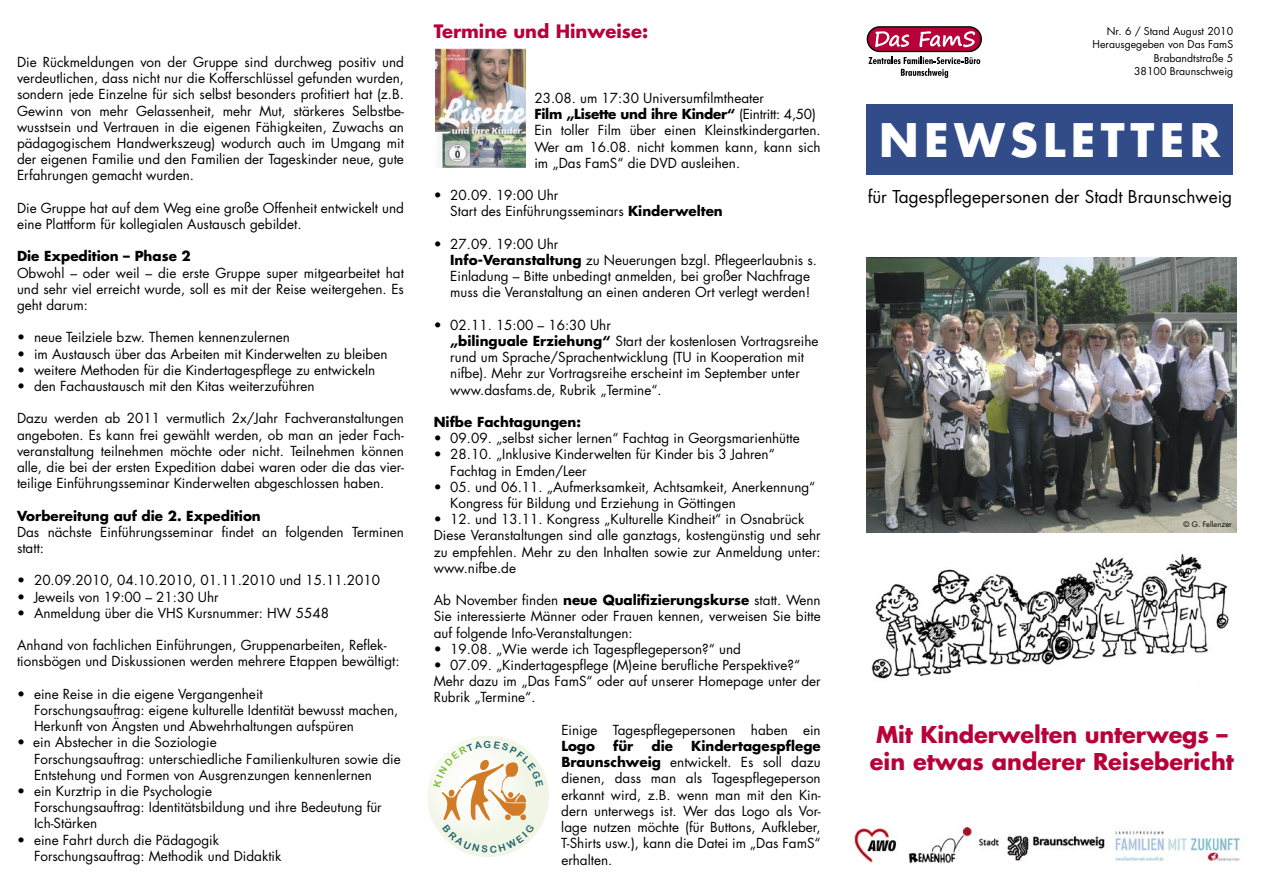
<style>
.page{position:relative;width:1263px;height:893px;background:#fff}
.page>*{position:absolute;margin:0;border:0;box-sizing:border-box;transform-origin:0 0}
.t1{font:700 45px "Futura";letter-spacing:.12em;color:#fff}
.t2{font:700 22.5px/27px "Futura";color:#b80039}
.t3{font:700 18px "Futura";color:#b80039}
.t4{font:17.25px "Futura";color:#000}
.t5{font:13.5px/16.2px "Futura";color:#000}
.t6{font:700 13.5px "Futura";color:#000}
.t7{font:10.5px/13.5px "Futura";color:#000;text-align:right}
.t8{font:7.5px "Futura";color:#000}
.s1{font-weight:700}
</style>
<div class="page">
<img style="left:854px;top:828px;width:387px;height:36px">
<img style="left:871px;top:554px;width:358px;height:125px">
<img style="left:436px;top:49px;width:90px;height:119px">
<svg style="left:868px;top:57px;width:112px;height:21px"></svg>
<svg style="left:867px;top:26px;width:115px;height:26px"></svg>
<div style="left:868px;top:27px;width:112px;height:24px;background:#b80039;border-radius:12px"></div>
<svg style="left:875px;top:31px;width:34px;height:16px"></svg>
<svg style="left:919px;top:31px;width:56px;height:16px"></svg>
<div style="left:866px;top:104px;width:367px;height:71px;background:#324c89"></div>
<img style="left:866px;top:258px;width:370px;height:274px">
<div style="left:427px;top:736px;width:122px;height:121px;background:#f2f6e9;border-radius:50%"></div>
<svg style="left:433px;top:740px;width:111px;height:113px"></svg>
<p class="t5" style="left:17px;top:54px;width:388px;text-align:justify">Die Rückmeldungen von der Gruppe sind durchweg positiv und verdeutlichen, dass nicht nur die Kofferschlüssel gefunden wurden, sondern jede Einzelne für sich selbst besonders profitiert hat (z.B.<br>Gewinn von mehr Gelassenheit, mehr Mut, stärkeres Selbstbe&shy;wusstsein und Vertrauen in die eigenen Fähigkeiten, Zuwachs an pädagogischem Handwerkszeug) wodurch auch im Umgang mit der eigenen Familie und den Familien der Tageskinder neue, gute Erfahrungen gemacht wurden.</p>
<p class="t5" style="left:17px;top:200px;width:388px">Die Gruppe hat auf dem Weg eine große Offenheit entwickelt und eine Plattform für kollegialen Austausch gebildet.</p>
<p class="t6" style="left:17px;top:247px;width:175px">Die Expedition – Phase 2</p>
<p class="t5" style="left:17px;top:264px;width:388px;text-align:justify">Obwohl – oder weil – die erste Gruppe super mitgearbeitet hat und sehr viel erreicht wurde, soll es mit der Reise weitergehen. Es geht darum:</p>
<p class="t5" style="left:17px;top:329px;width:274px">• neue Teilziele bzw. Themen kennenzulernen</p>
<p class="t5" style="left:17px;top:345px;width:372px">• im Austausch über das Arbeiten mit Kinderwelten zu bleiben</p>
<p class="t5" style="left:17px;top:362px;width:360px">• weitere Methoden für die Kindertagespflege zu entwickeln</p>
<p class="t5" style="left:17px;top:378px;width:299px">• den Fachaustausch mit den Kitas weiterzuführen</p>
<p class="t5" style="left:17px;top:410px;width:388px;text-align:justify">Dazu werden ab 2011 vermutlich 2x/Jahr Fachveranstaltungen angeboten. Es kann frei gewählt werden, ob man an jeder Fach&shy;veranstaltung teilnehmen möchte oder nicht. Teilnehmen können alle, die bei der ersten Expedition dabei waren oder die das vier&shy;teilige Einführungsseminar Kinderwelten abgeschlossen haben.</p>
<p class="t6" style="left:17px;top:506px;width:245px">Vorbereitung auf die 2. Expedition</p>
<p class="t5" style="left:17px;top:524px;width:388px">Das nächste Einführungsseminar findet an folgenden Terminen statt:</p>
<p class="t5" style="left:17px;top:572px;width:365px">• 20.09.2010, 04.10.2010, 01.11.2010 und 15.11.2010</p>
<p class="t5" style="left:17px;top:588px;width:203px">• Jeweils von 19:00 – 21:30 Uhr</p>
<p class="t5" style="left:17px;top:605px;width:313px">• Anmeldung über die VHS Kursnummer: HW 5548</p>
<p class="t5" style="left:17px;top:637px;width:384px">Anhand von fachlichen Einführungen, Gruppenarbeiten, Reflek&shy;tionsbögen und Diskussionen werden mehrere Etappen bewältigt:</p>
<p class="t5" style="left:34px;top:686px;width:366px;text-indent:-17px">• eine Reise in die eigene Vergangenheit<br>Forschungsauftrag: eigene kulturelle Identität bewusst machen,<br>Herkunft von Ängsten und Abwehrhaltungen aufspüren</p>
<p class="t5" style="left:34px;top:734px;width:368px;text-indent:-17px">• ein Abstecher in die Soziologie<br>Forschungsauftrag: unterschiedliche Familienkulturen sowie die<br>Entstehung und Formen von Ausgrenzungen kennenlernen</p>
<p class="t5" style="left:34px;top:783px;width:349px;text-indent:-17px">• ein Kurztrip in die Psychologie<br>Forschungsauftrag: Identitätsbildung und ihre Bedeutung für<br>Ich-Stärken</p>
<p class="t5" style="left:34px;top:831px;width:249px;text-indent:-17px">• eine Fahrt durch die Pädagogik<br>Forschungsauftrag: Methodik und Didaktik</p>
<h3 class="t3" style="left:434px;top:19px;width:216px">Termine und Hinweise:</h3>
<p class="t5" style="left:534px;top:90px;width:288px">23.08. um 17:30 Universumfilmtheater<br><span class="s1">Film „Lisette und ihre Kinder“</span> (Eintritt: 4,50)<br>Ein toller Film über einen Kleinstkindergarten.<br>Wer am 16.08. nicht kommen kann, kann sich im „Das FamS“ die DVD ausleihen.</p>
<p class="t5" style="left:450px;top:187px;width:274px;text-indent:-16px">• 20.09. 19:00 Uhr<br>Start des Einführungsseminars <span class="s1">Kinderwelten</span></p>
<p class="t5" style="left:450px;top:236px;width:368px;text-indent:-16px">• 27.09. 19:00 Uhr<br><span class="s1">Info-Veranstaltung</span> zu Neuerungen bzgl. Pflegeerlaubnis s.<br>Einladung – Bitte unbedingt anmelden, bei großer Nachfrage muss die Veranstaltung an einen anderen Ort verlegt werden!</p>
<p class="t5" style="left:450px;top:317px;width:370px;text-indent:-16px">• 02.11. 15:00 – 16:30 Uhr<br><span class="s1">„bilinguale Erziehung“</span> Start der kostenlosen Vortragsreihe rund um Sprache/Sprachentwicklung (TU in Kooperation mit nifbe). Mehr zur Vortragsreihe erscheint im September unter www.dasfams.de, Rubrik „Termine“.</p>
<p class="t6" style="left:434px;top:413px;width:149px">Nifbe Fachtagungen:</p>
<p class="t5" style="left:434px;top:430px;width:367px">• 09.09. „selbst sicher lernen“ Fachtag in Georgsmarienhütte</p>
<p class="t5" style="left:450px;top:446px;width:326px;text-indent:-16px">• 28.10. „Inklusive Kinderwelten für Kinder bis 3 Jahren“<br>Fachtag in Emden/Leer</p>
<p class="t5" style="left:450px;top:479px;width:367px;text-indent:-16px">• 05. und 06.11. „Aufmerksamkeit, Achtsamkeit, Anerkennung“<br>Kongress für Bildung und Erziehung in Göttingen</p>
<p class="t5" style="left:434px;top:511px;width:388px">• 12. und 13.11. Kongress „Kulturelle Kindheit“ in Osnabrück Diese Veranstaltungen sind alle ganztags, kostengünstig und sehr zu empfehlen. Mehr zu den Inhalten sowie zur Anmeldung unter: www.nifbe.de</p>
<p class="t5" style="left:434px;top:592px;width:388px;text-align:justify">Ab November finden <span class="s1">neue Qualifizierungskurse</span> statt. Wenn Sie interessierte Männer oder Frauen kennen, verweisen Sie bitte auf folgende Info-Veranstaltungen:</p>
<p class="t5" style="left:434px;top:641px;width:309px">• 19.08. „Wie werde ich Tagespflegeperson?“ und</p>
<p class="t5" style="left:434px;top:657px;width:388px">• 07.09. „Kindertagespflege (M)eine berufliche Perspektive?“<br>Mehr dazu im „Das FamS“ oder auf unserer Homepage unter der<br>Rubrik „Termine“.</p>
<p class="t5" style="left:561px;top:722px;width:261px">Einige Tagespflegepersonen haben ein</p>
<p class="t6" style="left:561px;top:737px;width:35px">Logo</p>
<p class="t6" style="left:613px;top:737px;width:22px">für</p>
<p class="t6" style="left:651px;top:737px;width:23px">die</p>
<p class="t5" style="left:561px;top:738px;width:261px;text-align:justify;text-indent:130px"><span class="s1">Kindertagespflege Braunschweig</span> entwickelt. Es soll dazu dienen, dass man als Tagespflegeperson erkannt wird, z.B. wenn man mit den Kin&shy;dern unterwegs ist. Wer das Logo als Vor&shy;lage nutzen möchte (für Buttons, Aufkleber, T-Shirts usw.), kann die Datei im „Das FamS“ erhalten.</p>
<p class="t7" style="left:1092px;top:24px;width:142px">Nr. 6 / Stand August 2010<br>Herausgegeben von Das FamS<br>Brabandtstraße 5<br>38100 Braunschweig</p>
<h1 class="t1" style="left:879px;top:109px;width:343px">NEWSLETTER</h1>
<p class="t4" style="left:868px;top:185px;width:366px">für Tagespflegepersonen der Stadt Braunschweig</p>
<p class="t8" style="left:1184px;top:519px;width:50px">© G. Fellenzer</p>
<h2 class="t2" style="left:870px;top:720px;width:366px">Mit Kinderwelten unterwegs – ein etwas anderer Reisebericht</h2>
</div>
